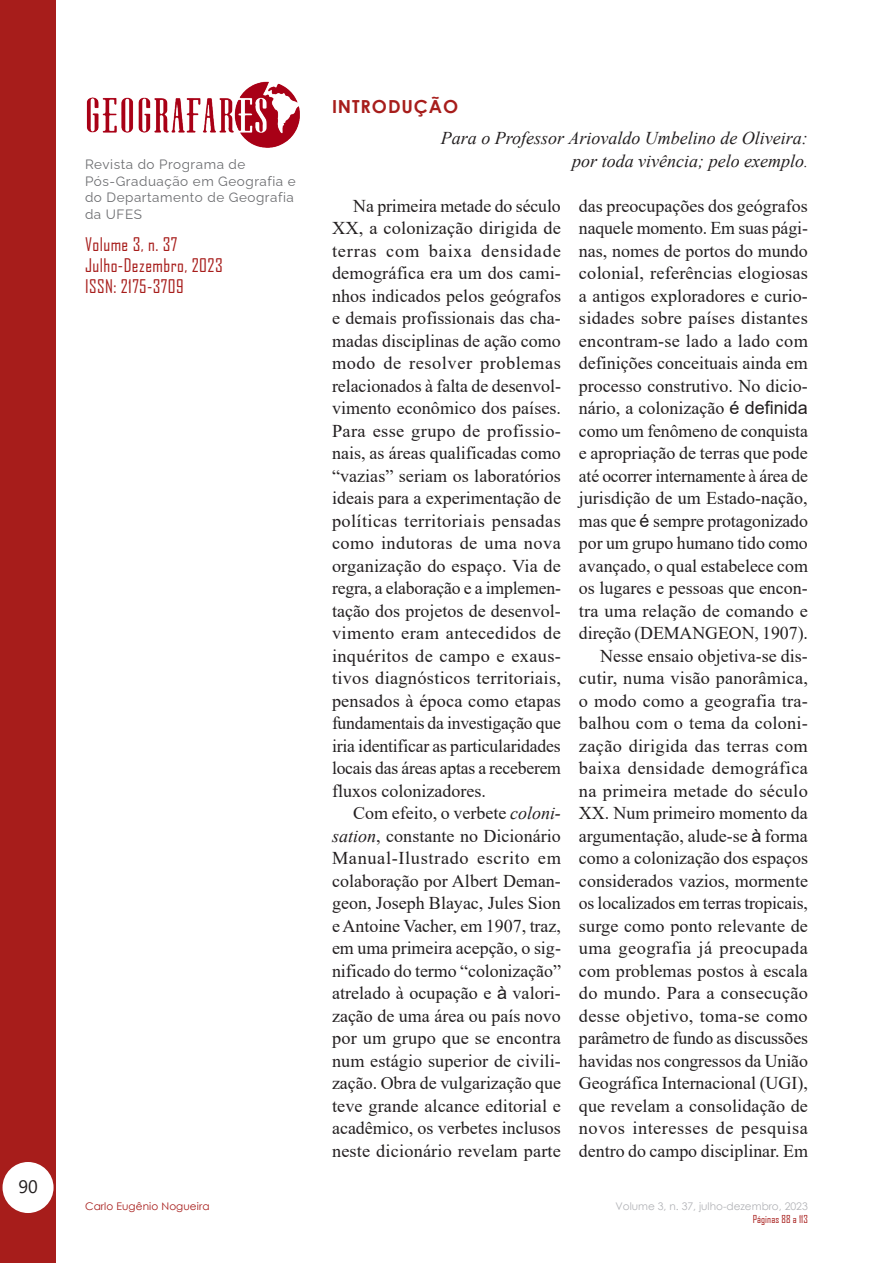
<style>
.page{position:relative;width:893px;height:1263px;background:#fff}
.page>*{position:absolute;margin:0;border:0;box-sizing:border-box;transform-origin:0 0}
.Geo_Parágrafo_normal{font:18px/22.5px "Times New Roman";color:#231f20;text-align:justify}
.Geo_Parágrafo_normal-2{font:italic 18px/22.5px "Times New Roman";color:#231f20;text-align:right}
.t1{font:18px/21px "Agency FB";letter-spacing:.025em;color:#a71d1b}
.Geo_Título_Capítulo_Vermelho{font:700 18px "Century Gothic";letter-spacing:.05em;color:#a71d1b}
.t2{font:18px "Segoe UI";color:#231f20}
.t3{font:13.5px/16.5px "Raleway";letter-spacing:.04em;color:#6c6d70}
.t4{font:10.5px "Century Gothic";color:#b2b3b7}
.t5{font:10.5px "Century Gothic";letter-spacing:.01em;color:#a71d1b}
.t6{font:10.5px "Agency FB";letter-spacing:.01em;color:#a71d1b}
.s1{font-size:15px}
.s2{font-style:italic}
.s3{font-family:"Arial"}
</style>
<div class="page">
<div style="left:0;top:0;width:56px;height:1263px;background:#a71d1b"></div>
<div style="left:3px;top:1162px;width:51px;height:51px;background:#fff;border-radius:50%"></div>
<img style="left:86px;top:81px;width:214px;height:66px">
<p class="t2" style="left:18px;top:1169px;width:21px">90</p>
<p class="t3" style="left:85px;top:155px;width:212px">Revista do Programa de<br>Pós-Graduação em Geografia e do Departamento de Geografia da UFES</p>
<p class="t1" style="left:85px;top:234px;width:139px">Volume 3, n. 37<br>Julho-Dezembro, 2023<br>ISSN: 2175-3709</p>
<p class="t5" style="left:85px;top:1198px;width:126px">Carlo Eugênio Nogueira</p>
<p class="Geo_Título_Capítulo_Vermelho" style="left:332px;top:92px;width:128px">INTRODUÇÃO</p>
<p class="Geo_Parágrafo_normal-2" style="left:441px;top:126px;width:368px">Para o Professor Ariovaldo Umbelino de Oliveira: por toda vivência; pelo exemplo<span class="s1">.</span></p>
<p class="Geo_Parágrafo_normal" style="left:332px;top:194px;width:231px;text-indent:21px">Na primeira metade do século XX, a colonização dirigida de terras com baixa densidade demográfica era um dos cami&shy;nhos indicados pelos geógrafos e demais profissionais das cha&shy;madas disciplinas de ação como modo de resolver problemas relacionados à falta de desenvol&shy;vimento econômico dos países.<br>Para esse grupo de profissio&shy;nais, as áreas qualificadas como “vazias” seriam os laboratórios ideais para a experimentação de políticas territoriais pensadas como indutoras de uma nova organização do espaço. Via de regra, a elaboração e a implemen&shy;tação dos projetos de desenvol&shy;vimento eram antecedidos de inquéritos de campo e exaus&shy;tivos diagnósticos territoriais, pensados à época como etapas fundamentais da investigação que iria identificar as particularidades locais das áreas aptas a receberem fluxos colonizadores.</p>
<p class="Geo_Parágrafo_normal" style="left:332px;top:801px;width:231px;text-indent:21px">Com efeito, o verbete <span class="s2">coloni&shy;sation</span>, constante no Dicionário Manual-Ilustrado escrito em colaboração por Albert Deman&shy;geon, Joseph Blayac, Jules Sion e Antoine Vacher, em 1907, traz, em uma primeira acepção, o sig&shy;nificado do termo “colonização” atrelado à ocupação e <span class="s3">à</span> valori&shy;zação de uma área ou país novo por um grupo que se encontra num estágio superior de civili&shy;zação. Obra de vulgarização que teve grande alcance editorial e acadêmico, os verbetes inclusos neste dicionário revelam parte</p>
<p class="Geo_Parágrafo_normal" style="left:579px;top:194px;width:231px">das preocupações dos geógrafos naquele momento. Em suas pági&shy;nas, nomes de portos do mundo colonial, referências elogiosas a antigos exploradores e curio&shy;sidades sobre países distantes encontram-se lado a lado com definições conceituais ainda em processo construtivo. No dicio&shy;nário, a colonização <span class="s3">é definida </span>como um fenômeno de conquista e apropriação de terras que pode até ocorrer internamente à área de jurisdição de um Estado-nação, mas que <span class="s3">é</span> sempre protagonizado por um grupo humano tido como avançado, o qual estabelece com os lugares e pessoas que encon&shy;tra uma relação de comando e direção (DEMANGEON, 1907).</p>
<p class="Geo_Parágrafo_normal" style="left:579px;top:644px;width:231px;text-indent:21px">Nesse ensaio objetiva-se dis&shy;cutir, numa visão panorâmica, o modo como a geografia tra&shy;balhou com o tema da coloni&shy;zação dirigida das terras com baixa densidade demográfica na primeira metade do século XX. Num primeiro momento da argumentação, alude-se <span class="s3">à</span> forma como a colonização dos espaços considerados vazios, mormente os localizados em terras tropicais, surge como ponto relevante de uma geografia já preocupada com problemas postos à escala do mundo. Para a consecução desse objetivo, toma-se como parâmetro de fundo as discussões havidas nos congressos da União Geográfica Internacional (UGI), que revelam a consolidação de novos interesses de pesquisa dentro do campo disciplinar. Em</p>
<p class="t4" style="left:615px;top:1198px;width:194px">Volume 3, n. 37, julho-dezembro, 2023</p>
<p class="t6" style="left:753px;top:1212px;width:57px">Páginas 88 a 113</p>
</div>
